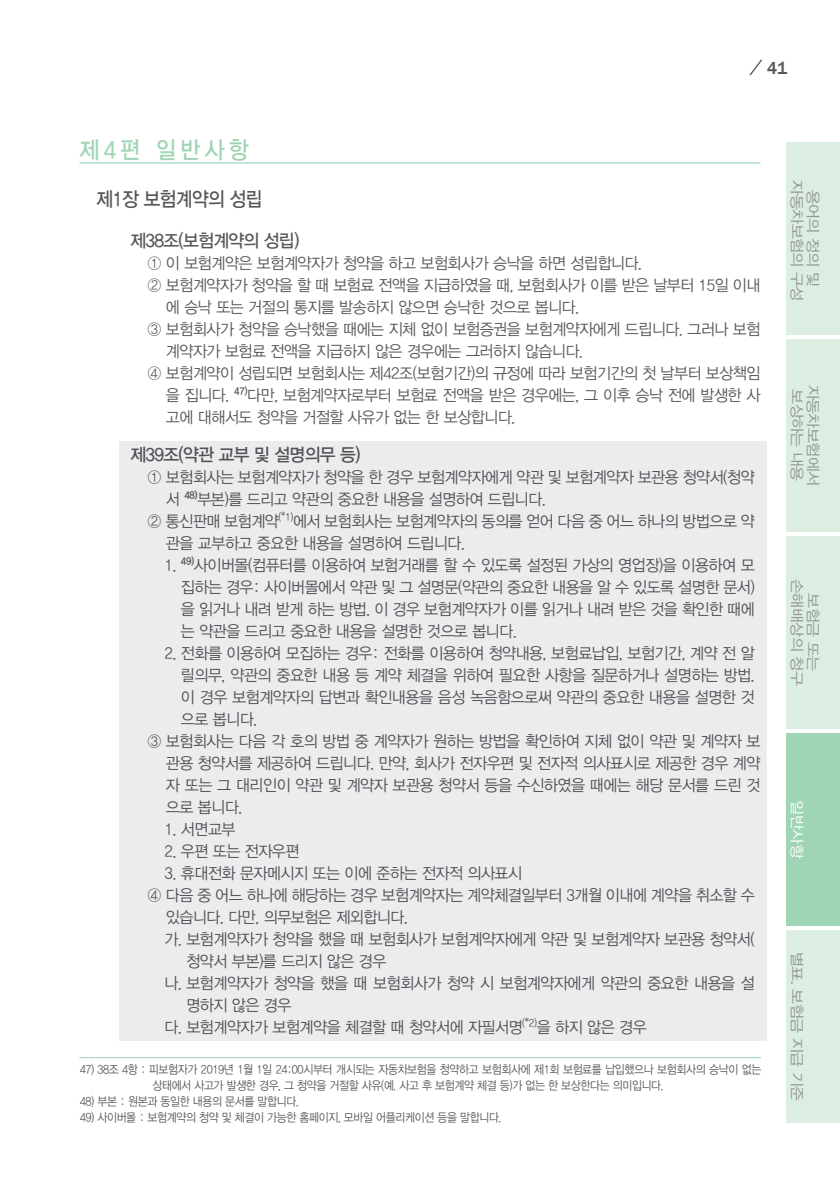
<style>
.page{position:relative;width:840px;height:1191px;background:#fff}
.page>*{position:absolute;margin:0;border:0;box-sizing:border-box;transform-origin:0 0}
.제1편{font:24px "YDVYGO Std 33";letter-spacing:.2em;color:#9fd4b4;scale:.9 1}
.제1장_조{font:20px "YDVYGO Std 33";letter-spacing:-.03em;color:#57585a;scale:.9 1}
.조조{font:18px "YDVYGO Std 33";letter-spacing:-.04em;color:#57585a;scale:.95 1}
.t1{font:500 18px "Franklin Gothic";color:#57585a}
.본문_1{font:16px/22px "YDVYGO Std 32";letter-spacing:-.03em;color:#57585a;scale:.95 1}
.t2{font:14.4px/16px "YDVYGO Std 32";letter-spacing:-.03em;color:#939598;text-align:center;scale:1.13 1}
.t3{font:14.4px "YDVYGO Std 12";letter-spacing:-.03em;color:#939598;scale:1.13 1}
.t4{font:14.4px "YDVYGO Std 32";color:#fff;scale:1.13 1}
.각주{font:12px/16px "YDVYGO Std 32";letter-spacing:-.03em;color:#57585a;scale:.9 1}
.s1{font-family:"YDVYGO Std 32"}
</style>
<div class="page">
<svg style="left:749px;top:60px;width:13px;height:15px"></svg>
<div style="left:785px;top:142px;width:54px;height:192px;background:#dbeee1"></div>
<div style="left:785px;top:339px;width:54px;height:192px;background:#dbeee1"></div>
<div style="left:785px;top:536px;width:54px;height:193px;background:#dbeee1"></div>
<div style="left:785px;top:733px;width:54px;height:193px;background:#9fd4b4"></div>
<div style="left:785px;top:930px;width:54px;height:193px;background:#dbeee1"></div>
<hr style="left:79px;top:162px;width:681px;height:2px;background:#b2dcc2">
<div style="left:119px;top:441px;width:647px;height:599px;background:#ececee"></div>
<hr style="left:79px;top:1057px;width:681px;height:1px;background:#9fd4b4">
<p class="t1" style="left:766px;top:57px;width:22px">41</p>
<p class="제1편" style="left:79px;top:138px;width:189px">제4편 일반사항</p>
<p class="제1장_조" style="left:96px;top:188px;width:186px">제1장 보험계약의 성립</p>
<p class="조조" style="left:130px;top:231px;width:179px">제38조(보험계약의 성립)</p>
<p class="본문_1" style="left:147px;top:252px;width:522px">① 이 보험계약은 보험계약자가 청약을 하고 보험회사가 승낙을 하면 성립합니다.</p>
<p class="본문_1" style="left:166px;top:274px;width:627px;text-indent:-18px">② 보험계약자가 청약을 할 때 보험료 전액을 지급하였을 때, 보험회사가 이를 받은 날부터 15일 이내 에 승낙 또는 거절의 통지를 발송하지 않으면 승낙한 것으로 봅니다.</p>
<p class="본문_1" style="left:166px;top:318px;width:627px;text-indent:-18px">③ 보험회사가 청약을 승낙했을 때에는 지체 없이 보험증권을 보험계약자에게 드립니다. 그러나 보험 계약자가 보험료 전액을 지급하지 않은 경우에는 그러하지 않습니다.</p>
<p class="본문_1" style="left:166px;top:362px;width:627px;text-align:justify;text-indent:-18px">④ 보험계약이 성립되면 보험회사는 제42조(보험기간)의 규정에 따라 보험기간의 첫 날부터 보상책임 을 집니다. <sup>47)</sup>다만, 보험계약자로부터 보험료 전액을 받은 경우에는, 그 이후 승낙 전에 발생한 사 고에 대해서도 청약을 거절할 사유가 없는 한 보상합니다.</p>
<p class="조조" style="left:130px;top:445px;width:243px">제39조(약관 교부 및 설명의무 등)</p>
<p class="본문_1" style="left:166px;top:466px;width:621px;text-indent:-18px">① 보험회사는 보험계약자가 청약을 한 경우 보험계약자에게 약관 및 보험계약자 보관용 청약서(청약 서 <sup>48)</sup>부본)를 드리고 약관의 중요한 내용을 설명하여 드립니다.</p>
<p class="본문_1" style="left:166px;top:510px;width:621px;text-indent:-18px">② 통신판매 보험계약<sup>(*1)</sup>에서 보험회사는 보험계약자의 동의를 얻어 다음 중 어느 하나의 방법으로 약 관을 교부하고 중요한 내용을 설명하여 드립니다.</p>
<p class="본문_1" style="left:181px;top:554px;width:605px;text-align:justify;text-indent:-16px">1. <sup>49)</sup>사이버몰(컴퓨터를 이용하여 보험거래를 할 수 있도록 설정된 가상의 영업장)을 이용하여 모 집하는 경우: 사이버몰에서 약관 및 그 설명문(약관의 중요한 내용을 알 수 있도록 설명한 문서) 을 읽거나 내려 받게 하는 방법. 이 경우 보험계약자가 이를 읽거나 내려 받은 것을 확인한 때에 는 약관을 드리고 중요한 내용을 설명한 것으로 봅니다.</p>
<p class="본문_1" style="left:181px;top:642px;width:605px;text-align:justify;text-indent:-16px">2. 전화를 이용하여 모집하는 경우: 전화를 이용하여 청약내용, 보험료납입, 보험기간, 계약 전 알 릴의무, 약관의 중요한 내용 등 계약 체결을 위하여 필요한 사항을 질문하거나 설명하는 방법. 이 경우 보험계약자의 답변과 확인내용을 음성 녹음함으로써 약관의 중요한 내용을 설명한 것 으로 봅니다.</p>
<p class="본문_1" style="left:166px;top:730px;width:627px;text-align:justify;text-indent:-18px">③ 보험회사는 다음 각 호의 방법 중 계약자가 원하는 방법을 확인하여 지체 없이 약관 및 계약자 보 관용 청약서를 제공하여 드립니다. 만약, 회사가 전자우편 및 전자적 의사표시로 제공한 경우 계약 자 또는 그 대리인이 약관 및 계약자 보관용 청약서 등을 수신하였을 때에는 해당 문서를 드린 것 으로 봅니다.</p>
<p class="본문_1" style="left:164px;top:818px;width:76px">1. 서면교부</p>
<p class="본문_1" style="left:164px;top:840px;width:143px">2. 우편 또는 전자우편</p>
<p class="본문_1" style="left:164px;top:862px;width:377px">3. 휴대전화 문자메시지 또는 이에 준하는 전자적 의사표시</p>
<p class="본문_1" style="left:166px;top:884px;width:621px;text-indent:-18px">④ 다음 중 어느 하나에 해당하는 경우 보험계약자는 계약체결일부터 3개월 이내에 계약을 취소할 수 있습니다. 다만, 의무보험은 제외합니다.</p>
<p class="본문_1" style="left:186px;top:928px;width:599px;text-indent:-22px">가. 보험계약자가 청약을 했을 때 보험회사가 보험계약자에게 약관 및 보험계약자 보관용 청약서( 청약서 부본)를 드리지 않은 경우</p>
<p class="본문_1" style="left:186px;top:972px;width:599px;text-indent:-22px">나. 보험계약자가 청약을 했을 때 보험회사가 청약 시 보험계약자에게 약관의 중요한 내용을 설 명하지 않은 경우</p>
<p class="본문_1" style="left:164px;top:1016px;width:508px">다. 보험계약자가 보험계약을 체결할 때 청약서에 자필서명<sup>(*2)</sup>을 하지 않은 경우</p>
<p class="각주" style="left:152px;top:1062px;width:677px;text-indent:-73px">47) 38조 4항 : 피보험자가 2019년 1월 1일 24:00시부터 개시되는 자동차보험을 청약하고 보험회사에 제1회 보험료를 납입했으나 보험회사의 승낙이 없는 상태에서 사고가 발생한 경우, 그 청약을 거절할 사유(예. 사고 후 보험계약 체결 등)가 없는 한 보상한다는 의미입니다.</p>
<p class="각주" style="left:80px;top:1094px;width:245px">48) 부본 : 원본과 동일한 내용의 문서를 말합니다.</p>
<p class="각주" style="left:80px;top:1110px;width:470px">49) 사이버몰 : 보험계약의 청약 및 체결이 가능한 홈페이지, 모바일 어플리케이션 등을 말합니다.</p>
<p class="t2" style="left:820px;top:180px;width:109px;rotate:90deg">용어의 정의 및 자동차보험의 구성</p>
<p class="t2" style="left:804px;top:389px;width:83px;rotate:90deg">보상하는 내용</p>
<p class="t2" style="left:820px;top:384px;width:91px;rotate:90deg">자동차보험에서</p>
<p class="t2" style="left:820px;top:579px;width:96px;rotate:90deg">보험금 또는 손해배상의 청구</p>
<p class="t4" style="left:803px;top:800px;width:53px;rotate:90deg">일반사항</p>
<p class="t3" style="left:803px;top:951px;width:134px;rotate:90deg">별표. 보험<span class="s1">금</span> 지급 기준</p>
</div>
